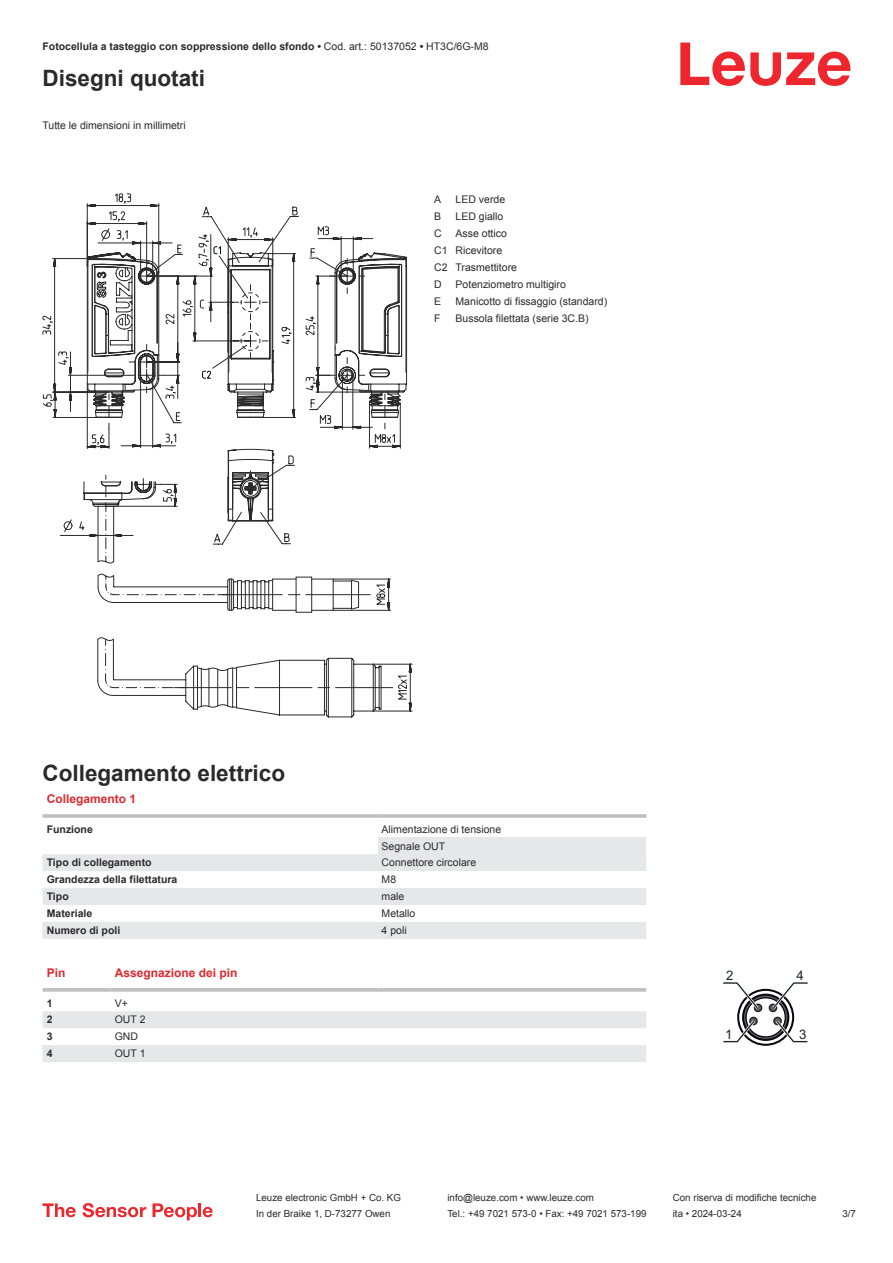
<style>
.page{position:relative;width:893px;height:1263px;background:#fff}
.page>*{position:absolute;margin:0;border:0;box-sizing:border-box;transform-origin:0 0}
.t1{font:700 22.5px "Arial";color:#2b292a}
.t2{font:13.2px "Arial";color:#1e2328}
.t3{font:700 12px "Arial";color:#db2a30}
.t4{font:10.5px/17px "Arial";color:#2b292a}
.t5{font:700 10.5px "Arial";color:#2b292a}
.t6{font:9.75px "Arial";color:#2b292a}
.s1{font-weight:400}
</style>
<div class="page">
<svg style="left:680px;top:43px;width:170px;height:43px"></svg>
<svg style="left:43px;top:854px;width:335px;height:85px;fill:#e6e7e9"></svg>
<hr style="left:43px;top:814px;width:335px;height:4px;background:#bdbfc1">
<hr style="left:378px;top:814px;width:268px;height:4px;background:#c9cbcc">
<div style="left:378px;top:837px;width:268px;height:17px;background:#e6e7e9"></div>
<div style="left:378px;top:854px;width:268px;height:17px;background:#e6e7e9"></div>
<div style="left:378px;top:888px;width:268px;height:17px;background:#e6e7e9"></div>
<div style="left:378px;top:922px;width:268px;height:17px;background:#e6e7e9"></div>
<svg style="left:43px;top:1011px;width:603px;height:51px"></svg>
<svg style="left:43px;top:988px;width:68px;height:4px"></svg>
<svg style="left:111px;top:988px;width:267px;height:4px"></svg>
<svg style="left:378px;top:988px;width:268px;height:4px"></svg>
<svg style="left:723px;top:982px;width:85px;height:64px"></svg>
<svg style="left:43px;top:1203px;width:33px;height:14px"></svg>
<svg style="left:83px;top:1203px;width:63px;height:14px"></svg>
<svg style="left:153px;top:1203px;width:44px;height:17px"></svg>
<hr style="left:198px;top:1203px;width:3px;height:14px;background:#ed272d">
<svg style="left:203px;top:1207px;width:10px;height:10px"></svg>
<svg style="left:97px;top:545px;width:49px;height:143px"></svg>
<svg style="left:146px;top:255px;width:267px;height:457px"></svg>
<svg style="left:59px;top:449px;width:340px;height:88px"></svg>
<svg style="left:273px;top:206px;width:128px;height:243px"></svg>
<svg style="left:273px;top:234px;width:113px;height:196px"></svg>
<svg style="left:43px;top:193px;width:230px;height:256px"></svg>
<p class="t5" style="left:43px;top:43px;width:448px">Fotocellula a tasteggio con soppressione dello sfondo • <span class="s1">Cod. art.: 50137052</span> • <span class="s1">HT3C/6G-M8</span></p>
<h1 class="t1" style="left:43px;top:70px;width:164px">Disegni quotati</h1>
<p class="t4" style="left:43px;top:117px;width:145px">Tutte le dimensioni in millimetri</p>
<p class="t4" style="left:434px;top:192px;width:9px">A</p>
<p class="t4" style="left:456px;top:192px;width:51px">LED verde</p>
<p class="t4" style="left:434px;top:209px;width:9px">B</p>
<p class="t4" style="left:456px;top:209px;width:49px">LED giallo</p>
<p class="t4" style="left:434px;top:226px;width:9px">C</p>
<p class="t4" style="left:434px;top:226px;width:84px;text-indent:21px">Asse ottico<br>C1 Ricevitore<br>C2 Trasmettitore<br>D</p>
<p class="t4" style="left:456px;top:277px;width:112px">Potenziometro multigiro</p>
<p class="t4" style="left:434px;top:294px;width:9px">E</p>
<p class="t4" style="left:456px;top:294px;width:153px">Manicotto di fissaggio (standard)</p>
<p class="t4" style="left:434px;top:311px;width:8px">F</p>
<p class="t4" style="left:456px;top:311px;width:135px">Bussola filettata (serie 3C.B)</p>
<h1 class="t1" style="left:43px;top:765px;width:244px">Collegamento elettrico</h1>
<p class="t3" style="left:47px;top:795px;width:91px">Collegamento 1</p>
<p class="t5" style="left:47px;top:825px;width:48px">Funzione</p>
<p class="t4" style="left:382px;top:821px;width:121px">Alimentazione di tensione<br>Segnale OUT</p>
<p class="t5" style="left:47px;top:859px;width:106px">Tipo di collegamento</p>
<p class="t4" style="left:382px;top:855px;width:96px">Connettore circolare</p>
<p class="t5" style="left:47px;top:876px;width:132px">Grandezza della filettatura</p>
<p class="t4" style="left:382px;top:872px;width:16px">M8</p>
<p class="t5" style="left:47px;top:893px;width:23px">Tipo</p>
<p class="t4" style="left:382px;top:889px;width:24px">male</p>
<p class="t5" style="left:47px;top:909px;width:47px">Materiale</p>
<p class="t4" style="left:382px;top:906px;width:35px">Metallo</p>
<p class="t5" style="left:47px;top:926px;width:75px">Numero di poli</p>
<p class="t4" style="left:382px;top:923px;width:27px">4 poli</p>
<p class="t3" style="left:47px;top:968px;width:20px">Pin</p>
<p class="t3" style="left:115px;top:968px;width:124px">Assegnazione dei pin</p>
<p class="t5" style="left:47px;top:999px;width:7px">1</p>
<p class="t4" style="left:115px;top:995px;width:15px">V+</p>
<p class="t5" style="left:47px;top:1016px;width:7px">2</p>
<p class="t4" style="left:115px;top:1012px;width:32px">OUT 2</p>
<p class="t5" style="left:47px;top:1033px;width:7px">3</p>
<p class="t4" style="left:115px;top:1029px;width:25px">GND</p>
<p class="t5" style="left:47px;top:1050px;width:7px">4</p>
<p class="t4" style="left:115px;top:1046px;width:32px">OUT 1</p>
<p class="t2" style="left:726px;top:968px;width:9px">2</p>
<p class="t2" style="left:796px;top:968px;width:9px">4</p>
<p class="t2" style="left:725px;top:1027px;width:9px">1</p>
<p class="t2" style="left:799px;top:1027px;width:9px">3</p>
<p class="t6" style="left:256px;top:1194px;width:146px">Leuze electronic GmbH + Co. KG</p>
<p class="t6" style="left:447px;top:1194px;width:148px">info@leuze.com • www.leuze.com</p>
<p class="t6" style="left:673px;top:1194px;width:145px">Con riserva di modifiche tecniche</p>
<p class="t6" style="left:256px;top:1210px;width:136px">In der Braike 1, D-73277 Owen</p>
<p class="t6" style="left:447px;top:1210px;width:201px">Tel.: +49 7021 573-0 • Fax: +49 7021 573-199</p>
<p class="t6" style="left:673px;top:1210px;width:70px">ita • 2024-03-24</p>
<p class="t6" style="left:842px;top:1210px;width:15px">3 /7</p>
</div>
